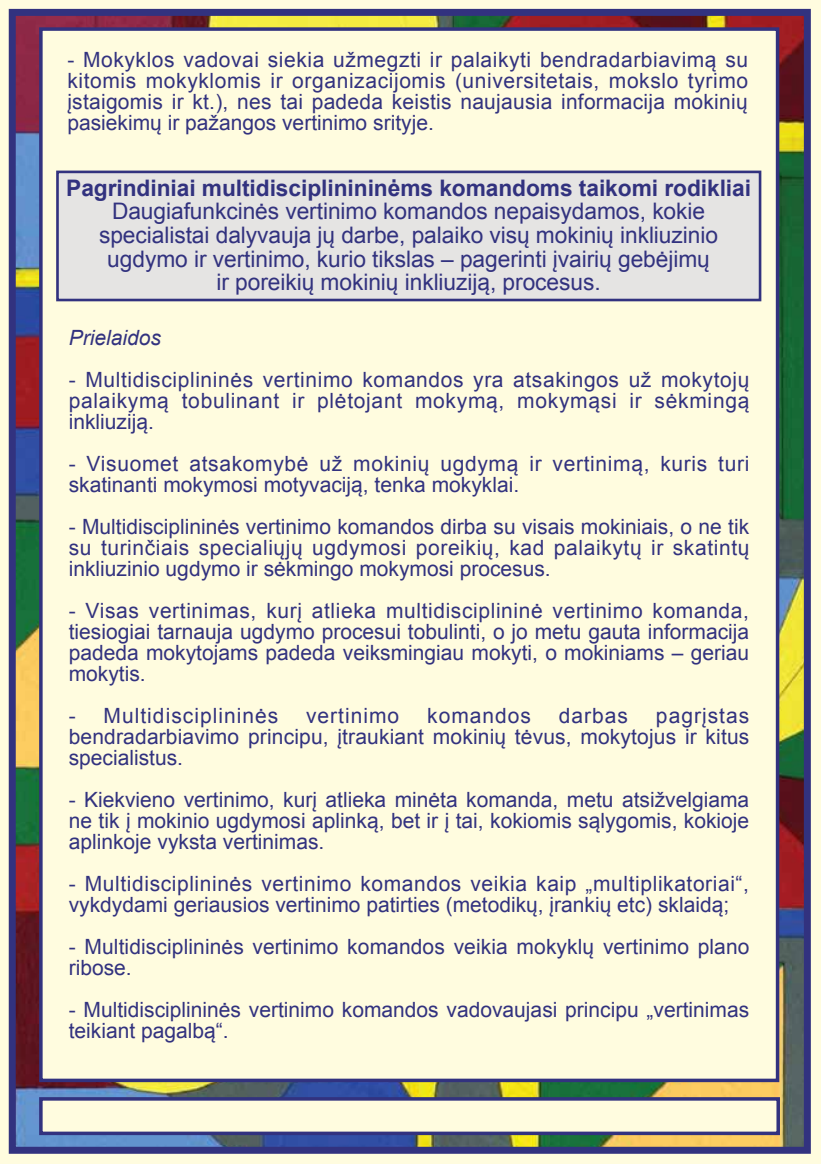
<style>
.page{position:relative;width:821px;height:1164px;background:#fff}
.page>*{position:absolute;margin:0;border:0;box-sizing:border-box;transform-origin:0 0}
.t1{font:22.75px/23.6px "Arial";letter-spacing:-.005em;color:#32327f;text-align:center}
.t2{font:700 22.75px "Arial";letter-spacing:-.005em;color:#32327f}
.t3{font:21px/21px "Arial";color:#32327f;text-align:justify}
.t4{font:21px/21px "Arial";letter-spacing:.03em;color:#32327f}
.t5{font:21px "Arial";letter-spacing:.05em;color:#32327f}
.t6{font:italic 21px "Arial";color:#32327f}
</style>
<div class="page">
<img style="left:17px;top:17px;width:786px;height:1128px">
<div style="left:0;top:0;width:821px;height:12px;background:#fffcdf"></div>
<div style="left:807px;top:0;width:14px;height:1163px;background:#fffcdf"></div>
<div style="left:0;top:1150px;width:821px;height:13px;background:#fffcdf"></div>
<div style="left:0;top:0;width:12px;height:1163px;background:#fffcdf"></div>
<div style="left:9px;top:9px;width:802px;height:1144px;border:7px solid #32327f"></div>
<div style="left:39px;top:27px;width:740px;height:1054px;background:#fffcdf;border:4px solid #32327f"></div>
<div style="left:56px;top:170px;width:705px;height:131px;background:#e5e4e3;border:3px solid #32327f"></div>
<div style="left:39px;top:1096px;width:741px;height:38px;background:#fffcdf;border:4px solid #32327f"></div>
<p class="t3" style="left:67px;top:49px;width:682px">- Mokyklos vadovai siekia užmegzti ir palaikyti bendradarbiavimą su kitomis mokyklomis ir organizacijomis (universitetais, mokslo tyrimo įstaigomis ir kt.), nes tai padeda keistis naujausia informacija mokinių pasiekimų ir pažangos vertinimo srityje.</p>
<p class="t2" style="left:66px;top:173px;width:686px">Pagrindiniai multidisciplinininėms komandoms taikomi rodikliai</p>
<p class="t1" style="left:99px;top:200px;width:620px">Daugiafunkcinės vertinimo komandos nepaisydamos, kokie specialistai dalyvauja jų darbe, palaiko visų mokinių inkliuzinio ugdymo ir vertinimo, kurio tikslas – pagerinti įvairių gebėjimų ir poreikių mokinių inkliuziją, procesus.</p>
<p class="t6" style="left:69px;top:324px;width:94px">Prielaidos</p>
<p class="t3" style="left:69px;top:369px;width:682px">- Multidisciplininės vertinimo komandos yra atsakingos už mokytojų palaikymą tobulinant ir plėtojant mokymą, mokymąsi ir sėkmingą inkliuziją.</p>
<p class="t4" style="left:69px;top:453px;width:682px">- Visuomet atsakomybė už mokinių ugdymą ir vertinimą, kuris turi skatinanti mokymosi motyvaciją, tenka mokyklai.</p>
<p class="t3" style="left:69px;top:516px;width:682px">- Multidisciplininės vertinimo komandos dirba su visais mokiniais, o ne tik su turinčiais specialiųjų ugdymosi poreikių, kad palaikytų ir skatintų inkliuzinio ugdymo ir sėkmingo mokymosi procesus.</p>
<p class="t3" style="left:69px;top:600px;width:682px">- Visas vertinimas, kurį atlieka multidisciplininė vertinimo komanda, tiesiogiai tarnauja ugdymo procesui tobulinti, o jo metu gauta informacija padeda mokytojams padeda veiksmingiau mokyti, o mokiniams – geriau mokytis.</p>
<p class="t5" style="left:69px;top:701px;width:211px">- Multidisciplininės</p>
<p class="t5" style="left:306px;top:701px;width:95px">vertinimo</p>
<p class="t5" style="left:427px;top:701px;width:105px">komandos</p>
<p class="t3" style="left:559px;top:705px;width:71px">darbas</p>
<p class="t3" style="left:69px;top:705px;width:682px;text-indent:587px">pagrįstas bendradarbiavimo principu, įtraukiant mokinių tėvus, mokytojus ir kitus specialistus.</p>
<p class="t3" style="left:69px;top:789px;width:682px">- Kiekvieno vertinimo, kurį atlieka minėta komanda, metu atsižvelgiama ne tik į mokinio ugdymosi aplinką, bet ir į tai, kokiomis sąlygomis, kokioje aplinkoje vyksta vertinimas.</p>
<p class="t4" style="left:69px;top:873px;width:682px">- Multidisciplininės vertinimo komandos veikia kaip „multiplikatoriai“, vykdydami geriausios vertinimo patirties (metodikų, įrankių etc) sklaidą;</p>
<p class="t3" style="left:69px;top:936px;width:682px">- Multidisciplininės vertinimo komandos veikia mokyklų vertinimo plano ribose.</p>
<p class="t3" style="left:69px;top:999px;width:682px">- Multidisciplininės vertinimo komandos vadovaujasi principu „vertinimas teikiant pagalbą“.</p>
</div>
